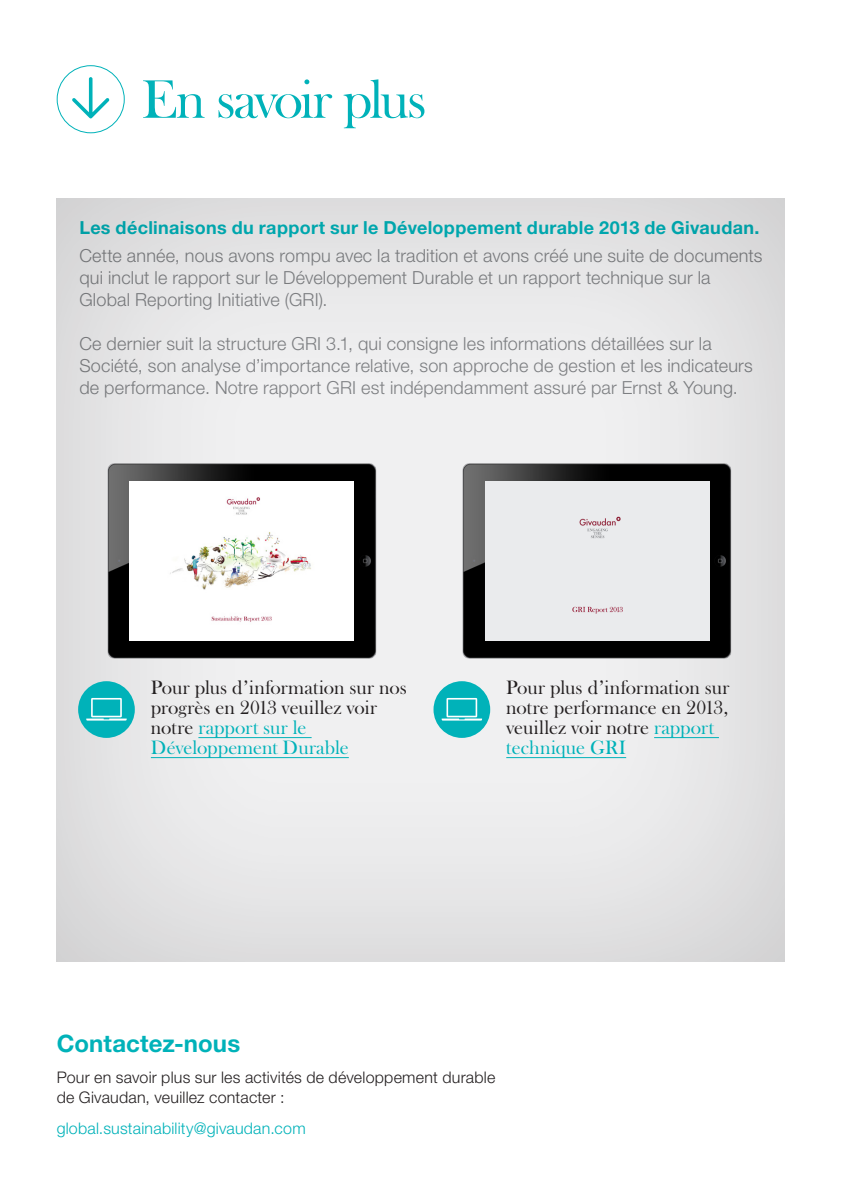
<style>
.page{position:relative;width:842px;height:1191px;background:#fff}
.page>*{position:absolute;margin:0;border:0;box-sizing:border-box;transform-origin:0 0}
.Heading1_PageTitle{font:56px "Baskerville Old Face EF";letter-spacing:-.05em;color:#00b2b9}
.t1{font:700 24px "Helvetica Neue LT Std";letter-spacing:.005em;color:#00b2b9}
.Quote2{font:20px/20px "Baskerville Old Face EF";color:#231f20}
.t2{font:300 18px/22px "Helvetica Neue LT Std";letter-spacing:.01em;color:#7e8083}
.t3{font:700 18px "Helvetica Neue LT Std";letter-spacing:.02em;color:#00b2b9}
.Bodytext2{font:300 16px/20px "Helvetica Neue LT Std";letter-spacing:.015em;color:#231f20}
.Bodytext2-2{font:300 16px "Helvetica Neue LT Std";letter-spacing:.015em;color:#00b2b9}
.s1{color:#00b2b9}
</style>
<div class="page">
<div style="left:54px;top:197px;width:732px;height:766px;background:#231f20;opacity:.2"></div>
<div style="left:433px;top:681px;width:57px;height:57px;background:#00b2b9;border-radius:50%"></div>
<svg style="left:442px;top:698px;width:40px;height:22px"></svg>
<div style="left:78px;top:681px;width:57px;height:57px;background:#00b2b9;border-radius:50%"></div>
<svg style="left:86px;top:698px;width:41px;height:22px"></svg>
<hr style="left:654px;top:737px;width:65px;height:1px;background:#00b2b9">
<hr style="left:506px;top:757px;width:120px;height:1px;background:#00b2b9">
<hr style="left:198px;top:737px;width:114px;height:1px;background:#00b2b9">
<hr style="left:151px;top:757px;width:198px;height:1px;background:#00b2b9">
<img style="left:457px;top:458px;width:281px;height:205px">
<img style="left:101px;top:458px;width:281px;height:205px">
<div style="left:485px;top:481px;width:224px;height:159px;background:#eaebed"></div>
<img style="left:130px;top:481px;width:224px;height:159px">
<svg style="left:72px;top:77px;width:37px;height:41px"></svg>
<div style="left:57px;top:65px;width:68px;height:68px;border:1px solid #00b2b9;border-radius:50%"></div>
<p class="Heading1_PageTitle" style="left:142px;top:68px;width:286px">En savoir plus</p>
<p class="t3" style="left:79px;top:216px;width:682px">Les déclinaisons du rapport sur le Développement durable 2013 de Givaudan.</p>
<p class="t2" style="left:79px;top:244px;width:685px">Cette année, nous avons rompu avec la tradition et avons créé une suite de documents qui inclut le rapport sur le Développement Durable et un rapport technique sur la<br>Global Reporting Initiative (GRI).</p>
<p class="t2" style="left:79px;top:332px;width:675px">Ce dernier suit la structure GRI 3.1, qui consigne les informations détaillées sur la<br>Société, son analyse d’importance relative, son approche de gestion et les indicateurs de performance. Notre rapport GRI est indépendamment assuré par Ernst &amp; Young.</p>
<p class="Quote2" style="left:151px;top:678px;width:257px">Pour plus d’information sur nos progrès en 2013 veuillez voir notre <span class="s1">rapport sur le<br>Développement Durable</span></p>
<p class="Quote2" style="left:506px;top:678px;width:225px">Pour plus d’information sur notre performance en 2013, veuillez voir notre <span class="s1">rapport technique GRI</span></p>
<p class="t1" style="left:57px;top:1028px;width:185px">Contactez-nous</p>
<p class="Bodytext2" style="left:57px;top:1067px;width:440px">Pour en savoir plus sur les activités de développement durable de Givaudan, veuillez contacter :</p>
<p class="Bodytext2-2" style="left:57px;top:1118px;width:250px">global.sustainability@givaudan.com</p>
</div>
